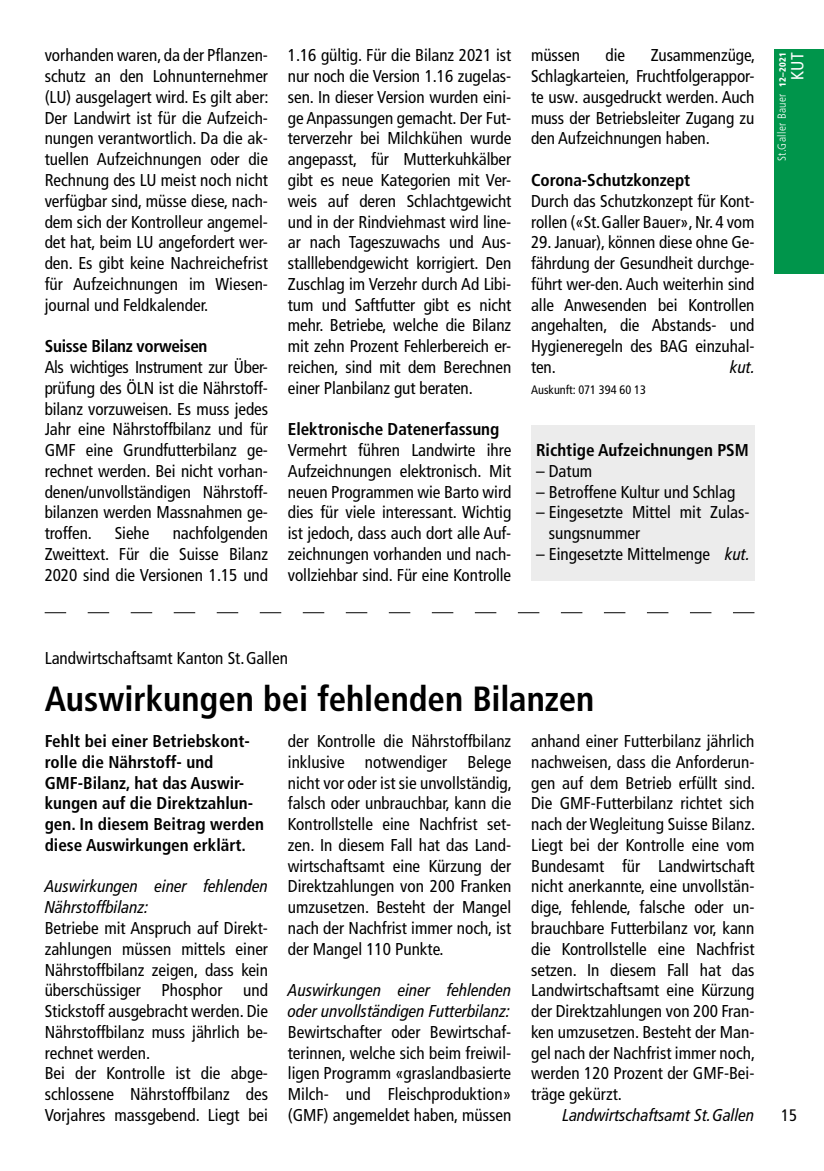
<style>
.page{position:relative;width:824px;height:1171px;background:#fff}
.page>*{position:absolute;margin:0;border:0;box-sizing:border-box;transform-origin:0 0}
.t1{font:700 condensed 35px "Frutiger LT Pro";letter-spacing:-.005em;color:#000}
.t2{font:condensed 17.5px "Frutiger LT Pro";color:#fff}
.t3{font:condensed 17.15px/20.8px "Frutiger LT Pro";color:#000;text-align:justify}
.t4{font:700 condensed 17.15px/20.8px "Frutiger LT Pro";color:#000}
.t5{font:italic condensed 17.15px/20.8px "Frutiger LT Pro";color:#000}
.t6{font:700 condensed 17.15px "Frutiger LT Pro";letter-spacing:-.02em;color:#000}
.t7{font:condensed 16.62px "Frutiger LT Pro";color:#000}
.t8{font:condensed 12.25px "Frutiger LT Pro";color:#000}
.t9{font:300 condensed 11.55px "Frutiger LT Pro";letter-spacing:.035em;color:#fff}
.s1{font-style:italic}
.s2{font-weight:900;font-size:9.1px}
</style>
<div class="page">
<div style="left:774px;top:50px;width:49px;height:224px;background:#00954b"></div>
<div style="left:531px;top:426px;width:223px;height:155px;background:#ececec"></div>
<svg style="left:45px;top:612px;width:709px;height:1px"></svg>
<p class="t3" style="left:45px;top:45px;width:225px">vorhanden waren, da der Pflanzen&shy;schutz an den Lohnunternehmer (LU) ausgelagert wird. Es gilt aber:<br>Der Landwirt ist für die Aufzeich&shy;nungen verantwortlich. Da die ak&shy;tuellen Aufzeichnungen oder die Rechnung des LU meist noch nicht verfügbar sind, müsse diese, nach&shy;dem sich der Kontrolleur angemel&shy;det hat, beim LU angefordert wer&shy;den. Es gibt keine Nachreichefrist für Aufzeichnungen im Wiesen&shy;journal und Feldkalender.</p>
<p class="t6" style="left:45px;top:336px;width:164px">Suisse Bilanz vorweisen</p>
<p class="t3" style="left:45px;top:357px;width:225px">Als wichtiges Instrument zur Über&shy;prüfung des ÖLN ist die Nährstoff&shy;bilanz vorzuweisen. Es muss jedes Jahr eine Nährstoffbilanz und für GMF eine Grundfutterbilanz ge&shy;rechnet werden. Bei nicht vorhan&shy;denen/unvollständigen Nährstoff&shy;bilanzen werden Massnahmen ge&shy;troffen.</p>
<p class="t3" style="left:45px;top:523px;width:225px;text-indent:128px">nachfolgenden Zweittext. Für die Suisse Bilanz 2020 sind die Versionen 1.15 und</p>
<p class="t3" style="left:115px;top:523px;width:36px">Siehe</p>
<p class="t3" style="left:288px;top:45px;width:225px">1.16 gültig. Für die Bilanz 2021 ist nur noch die Version 1.16 zugelas&shy;sen. In dieser Version wurden eini&shy;ge Anpassungen gemacht. Der Fut&shy;terverzehr bei Milchkühen wurde angepasst, für Mutterkuhkälber gibt es neue Kategorien mit Ver&shy;weis auf deren Schlachtgewicht und in der Rindviehmast wird line&shy;ar nach Tageszuwachs und Aus&shy;stalllebendgewicht korrigiert. Den Zuschlag im Verzehr durch Ad Libi&shy;tum und Saftfutter gibt es nicht mehr. Betriebe, welche die Bilanz mit zehn Prozent Fehlerbereich er&shy;reichen, sind mit dem Berechnen einer Planbilanz gut beraten.</p>
<p class="t4" style="left:288px;top:419px;width:213px">Elektronische Datenerfassung</p>
<p class="t3" style="left:288px;top:440px;width:225px">Vermehrt führen Landwirte ihre Aufzeichnungen elektronisch. Mit neuen Programmen wie Barto wird dies für viele interessant. Wichtig ist jedoch, dass auch dort alle Auf&shy;zeichnungen vorhanden und nach&shy;vollziehbar sind. Für eine Kontrolle</p>
<p class="t3" style="left:531px;top:45px;width:50px">müssen</p>
<p class="t3" style="left:605px;top:45px;width:21px">die</p>
<p class="t3" style="left:531px;top:45px;width:225px;text-indent:119px">Zusammenzüge, Schlagkarteien, Fruchtfolgerappor&shy;te usw. ausgedruckt werden. Auch muss der Betriebsleiter Zugang zu den Aufzeichnungen haben.</p>
<p class="t4" style="left:531px;top:170px;width:161px">Corona-Schutzkonzept</p>
<p class="t3" style="left:531px;top:191px;width:225px">Durch das Schutzkonzept für Kont&shy;rollen («St.Galler Bauer», Nr. 4 vom</p>
<p class="t3" style="left:531px;top:232px;width:225px">29. Januar), können diese ohne Ge&shy;fährdung der Gesundheit durchge&shy;führt wer-den. Auch weiterhin sind alle Anwesenden bei Kontrollen angehalten, die Abstands- und Hygieneregeln des BAG einzuhal&shy;ten.</p>
<p class="t5" style="left:730px;top:357px;width:27px">kut.</p>
<p class="t8" style="left:531px;top:382px;width:116px">Auskunft: 071 394 60 13</p>
<p class="t4" style="left:536px;top:440px;width:214px">Richtige Aufzeichnungen PSM</p>
<p class="t3" style="left:536px;top:461px;width:58px">– Datum</p>
<p class="t3" style="left:536px;top:481px;width:201px">– Betroffene Kultur und Schlag</p>
<p class="t3" style="left:548px;top:502px;width:202px;text-indent:-13px">– Eingesetzte Mittel mit Zulas&shy;sungsnummer</p>
<p class="t3" style="left:536px;top:544px;width:215px">– Eingesetzte Mittelmenge <span class="s1">kut.</span></p>
<p class="t9" style="left:775px;top:161px;width:111px;rotate:-90deg">St.Galler Bauer <span class="s2">12–2021</span></p>
<p class="t2" style="left:787px;top:80px;width:29px;rotate:-90deg">KUT</p>
<p class="t3" style="left:45px;top:648px;width:245px">Landwirtschaftsamt Kanton St.Gallen</p>
<h1 class="t1" style="left:45px;top:678px;width:551px">Auswirkungen bei fehlenden Bilanzen</h1>
<p class="t4" style="left:45px;top:731px;width:221px">Fehlt bei einer Betriebskont&shy;rolle die Nährstoff- und<br>GMF-Bilanz, hat das Auswir&shy;kungen auf die Direktzahlun&shy;gen. In diesem Beitrag werden diese Auswirkungen erklärt.</p>
<p class="t5" style="left:45px;top:876px;width:225px">Auswirkungen einer fehlenden<br>Nährstoffbilanz:</p>
<p class="t3" style="left:45px;top:918px;width:225px;text-align:left">Betriebe mit Anspruch auf Direkt&shy;zahlungen müssen mittels einer<br>Nährstoffbilanz zeigen, dass kein überschüssiger Phosphor und<br>Stickstoff ausgebracht werden. Die<br>Nährstoffbilanz muss jährlich be&shy;rechnet werden.<br>Bei der Kontrolle ist die abge&shy;schlossene Nährstoffbilanz des<br>Vorjahres massgebend. Liegt bei</p>
<p class="t3" style="left:288px;top:731px;width:225px">der Kontrolle die Nährstoffbilanz inklusive notwendiger Belege nicht vor oder ist sie unvollständig, falsch oder unbrauchbar, kann die Kontrollstelle eine Nachfrist set&shy;zen. In diesem Fall hat das Land&shy;wirtschaftsamt eine Kürzung der Direktzahlungen von 200 Franken umzusetzen. Besteht der Mangel nach der Nachfrist immer noch, ist der Mangel 110 Punkte.</p>
<p class="t5" style="left:288px;top:980px;width:225px">Auswirkungen einer fehlenden oder unvollständigen Futterbilanz:</p>
<p class="t3" style="left:288px;top:1021px;width:225px">Bewirtschafter oder Bewirtschaf&shy;terinnen, welche sich beim freiwil&shy;ligen Programm «graslandbasierte Milch- und Fleischproduktion» (GMF) angemeldet haben, müssen</p>
<p class="t3" style="left:531px;top:731px;width:225px">anhand einer Futterbilanz jährlich nachweisen, dass die Anforderun&shy;gen auf dem Betrieb erfüllt sind.<br>Die GMF-Futterbilanz richtet sich nach der Wegleitung Suisse Bilanz.<br>Liegt bei der Kontrolle eine vom Bundesamt für Landwirtschaft nicht anerkannte, eine unvollstän&shy;dige, fehlende, falsche oder un&shy;brauchbare Futterbilanz vor, kann die Kontrollstelle eine Nachfrist setzen. In diesem Fall hat das Landwirtschaftsamt eine Kürzung der Direktzahlungen von 200 Fran&shy;ken umzusetzen. Besteht der Man&shy;gel nach der Nachfrist immer noch, werden 120 Prozent der GMF-Bei&shy;träge gekürzt.</p>
<p class="t5" style="left:562px;top:1105px;width:194px">Landwirtschaftsamt St.Gallen</p>
<p class="t7" style="left:781px;top:1105px;width:17px">15</p>
</div>
